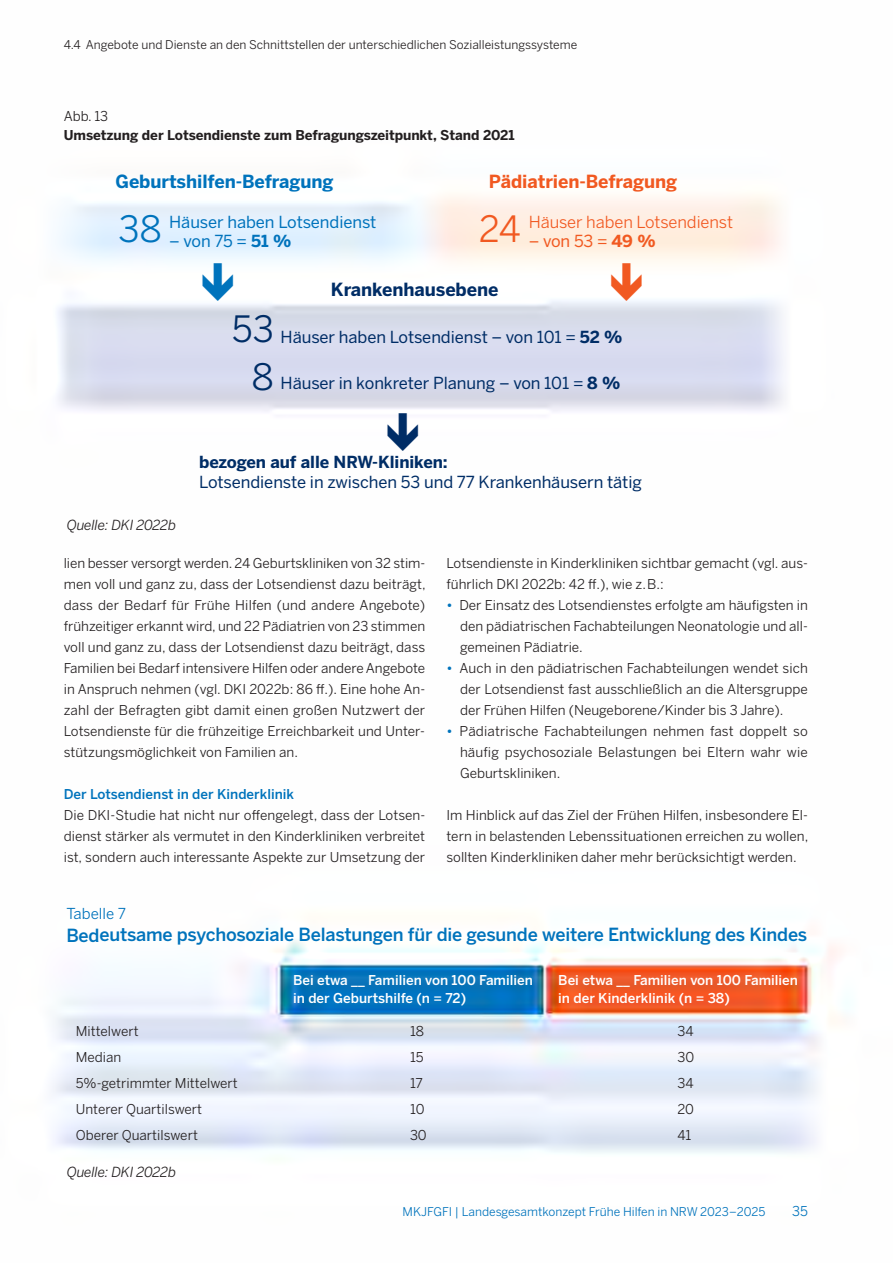
<style>
.page{position:relative;width:893px;height:1263px;background:#fff}
.page>*{position:absolute;margin:0;border:0;box-sizing:border-box;transform-origin:0 0}
.t1{font:36px "Benton Sans";color:#002d66}
.t2{font:500 18px "Benton Sans";letter-spacing:-.01em;color:#0073bc}
.t3{font:700 18px "Benton Sans";letter-spacing:-.005em;color:#0073bc}
.t4{font:700 18px "Benton Sans";letter-spacing:-.005em;color:#f15921}
.t5{font:700 18px "Benton Sans";letter-spacing:-.005em;color:#002d66}
.t6{font:16.5px "Benton Sans";letter-spacing:-.005em;color:#002d66}
.t7{font:16.5px "Benton Sans";letter-spacing:-.005em;color:#0073bc}
.t8{font:700 16.5px "Benton Sans";letter-spacing:-.005em;color:#002d66}
.t9{font:16.5px "Benton Sans";letter-spacing:-.005em;color:#f15921}
.t10{font:16.5px "Benton Sans";color:#f15921}
.t11{font:15px "Benton Sans";color:#0073bc}
.t12{font:13.5px/21px "Benton Sans";color:#231f20;text-align:justify}
.t13{font:500 13.5px/17.2px "Benton Sans";color:#fff}
.t14{font:700 13.5px "Benton Sans";letter-spacing:-.005em;color:#231f20}
.t15{font:500 13.5px "Benton Sans";color:#0073bc}
.t16{font:italic 13.5px "Benton Sans";letter-spacing:-.02em;color:#231f20}
.t17{font:13.5px "Benton Sans";color:#0073bc}
.t18{font:12px "Benton Sans";color:#231f20}
.t19{font:12px "Benton Sans";color:#0073bc}
.s1{font-size:36px}
.s2{font-weight:700}
.s3{font-weight:500;color:#0073bc}
</style>
<div class="page">
<img style="left:51px;top:194px;width:797px;height:960px">
<svg style="left:203px;top:264px;width:30px;height:37px"></svg>
<svg style="left:611px;top:264px;width:31px;height:37px"></svg>
<svg style="left:388px;top:413px;width:30px;height:38px"></svg>
<p class="t18" style="left:64px;top:38px;width:515px">4.4 Angebote und Dienste an den Schnittstellen der unterschiedlichen Sozialleistungssysteme</p>
<p class="t12" style="left:64px;top:105px;width:46px">Abb. 13</p>
<p class="t14" style="left:64px;top:128px;width:452px">Umsetzung der Lotsendienste zum Befragungszeitpunkt, Stand 2021</p>
<h2 class="t3" style="left:115px;top:171px;width:220px">Geburtshilfen-Befragung</h2>
<h2 class="t4" style="left:489px;top:171px;width:190px">Pädiatrien-Befragung</h2>
<p class="t7" style="left:119px;top:212px;width:259px"><span class="s1">38</span> Häuser haben Lotsendienst</p>
<p class="t7" style="left:169px;top:232px;width:124px">– von 75 = <span class="s2">51 %</span></p>
<p class="t9" style="left:479px;top:212px;width:256px"><span class="s1">24</span> Häuser haben Lotsendienst</p>
<p class="t10" style="left:529px;top:232px;width:128px">– von 53 = <span class="s2">49 %</span></p>
<h2 class="t5" style="left:331px;top:279px;width:169px">Krankenhausebene</h2>
<p class="t6" style="left:232px;top:328px;width:392px"><span class="s1">53</span> Häuser haben Lotsendienst – von 101 = <span class="s2">52 %</span></p>
<p class="t6" style="left:281px;top:373px;width:341px">Häuser in konkreter Planung – von 101 = <span class="s2">8 %</span></p>
<h1 class="t1" style="left:252px;top:356px;width:23px">8</h1>
<p class="t16" style="left:67px;top:517px;width:111px">Quelle: DKI 2022b</p>
<p class="t8" style="left:199px;top:453px;width:250px">bezogen auf alle NRW-Kliniken:</p>
<p class="t6" style="left:199px;top:472px;width:444px">Lotsendienste in zwischen 53 und 77 Krankenhäusern tätig</p>
<p class="t12" style="left:64px;top:553px;width:363px">lien besser versorgt werden. 24 Geburtskliniken von 32 stim&shy;men voll und ganz zu, dass der Lotsendienst dazu beiträgt, dass der Bedarf für Frühe Hilfen (und andere Angebote) frühzeitiger erkannt wird, und 22 Pädiatrien von 23 stimmen voll und ganz zu, dass der Lotsendienst dazu beiträgt, dass Familien bei Bedarf intensivere Hilfen oder andere Angebote in Anspruch nehmen (vgl. DKI 2022b: 86 ff.). Eine hohe An&shy;zahl der Befragten gibt damit einen großen Nutzwert der Lotsendienste für die frühzeitige Erreichbarkeit und Unter&shy;stützungsmöglichkeit von Familien an.</p>
<p class="t15" style="left:64px;top:786px;width:232px">Der Lotsendienst in der Kinderklinik</p>
<p class="t12" style="left:64px;top:805px;width:363px">Die DKI-Studie hat nicht nur offengelegt, dass der Lotsen&shy;dienst stärker als vermutet in den Kinderkliniken verbreitet ist, sondern auch interessante Aspekte zur Umsetzung der</p>
<p class="t12" style="left:446px;top:553px;width:363px">Lotsendienste in Kinderkliniken sichtbar gemacht (vgl. aus&shy;führlich DKI 2022b: 42 ff.), wie z. B.:</p>
<p class="t12" style="left:460px;top:595px;width:349px;text-indent:-14px"><span class="s3">•</span> Der Einsatz des Lotsendienstes erfolgte am häufigsten in den pädiatrischen Fachabteilungen Neonatologie und all&shy;gemeinen Pädiatrie.</p>
<p class="t12" style="left:460px;top:658px;width:349px;text-indent:-14px"><span class="s3">•</span> Auch in den pädiatrischen Fachabteilungen wendet sich der Lotsendienst fast ausschließlich an die Altersgruppe der Frühen Hilfen (Neugeborene/Kinder bis 3 Jahre).</p>
<p class="t12" style="left:460px;top:721px;width:349px;text-indent:-14px"><span class="s3">•</span> Pädiatrische Fachabteilungen nehmen fast doppelt so häufig psychosoziale Belastungen bei Eltern wahr wie Geburtskliniken.</p>
<p class="t12" style="left:446px;top:805px;width:363px">Im Hinblick auf das Ziel der Frühen Hilfen, insbesondere El&shy;tern in belastenden Lebenssituationen erreichen zu wollen, sollten Kinderkliniken daher mehr berücksichtigt werden.</p>
<p class="t11" style="left:66px;top:905px;width:61px">Tabelle 7</p>
<h2 class="t2" style="left:66px;top:925px;width:742px">Bedeutsame psychosoziale Belastungen für die gesunde weitere Entwicklung des Kindes</h2>
<p class="t13" style="left:293px;top:972px;width:241px">Bei etwa __ Familien von 100 Familien in der Geburtshilfe (n = 72)</p>
<p class="t13" style="left:558px;top:972px;width:241px">Bei etwa __ Familien von 100 Familien in der Kinderklinik (n = 38)</p>
<p class="t12" style="left:76px;top:1018px;width:164px;line-height:26.1px;text-align:left">Mittelwert<br>Median<br>5%-getrimmter Mittelwert<br>Unterer Quartilswert<br>Oberer Quartilswert</p>
<p class="t12" style="left:410px;top:1018px;width:18px;line-height:26.1px;text-align:left">18<br>15<br>17<br>10<br>30</p>
<p class="t12" style="left:677px;top:1018px;width:18px;line-height:26.1px">34<br>30<br>34<br>20<br>41</p>
<p class="t16" style="left:67px;top:1164px;width:111px">Quelle: DKI 2022b</p>
<p class="t19" style="left:403px;top:1205px;width:364px">MKJFGFI | Landesgesamtkonzept Frühe Hilfen in NRW 2023–2025</p>
<p class="t17" style="left:792px;top:1203px;width:17px">35</p>
</div>
